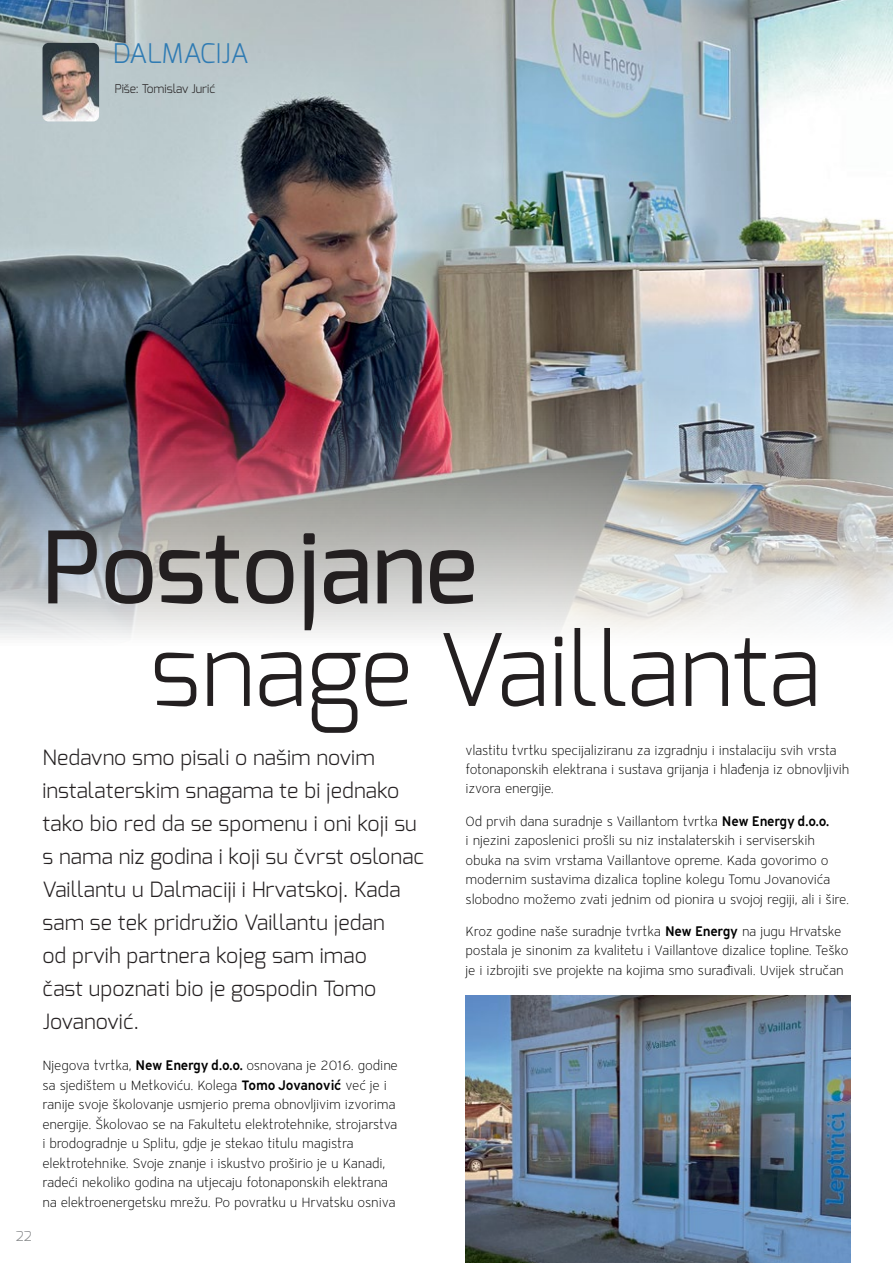
<style>
.page{position:relative;width:893px;height:1263px;background:#fff}
.page>*{position:absolute;margin:0;border:0;box-sizing:border-box;transform-origin:0 0}
.t1{font:300 99.6px "Exo";color:#231f20}
.t2{font:500 99.6px "Exo";color:#231f20}
.t3{font:300 27px "Exo";letter-spacing:-.005em;color:#2f7bb3}
.t4{font:300 21px/33px "Exo";letter-spacing:.005em;color:#231f20}
.t5{font:13.5px/19.5px "Vaillant 13 Light TID";letter-spacing:-.015em;color:#000}
.t6{font:300 13.5px "Exo";color:#8a8c8e}
.t7{font:300 12px "Exo";letter-spacing:-.005em;color:#231f20}
.s1{font-family:"Vaillant 13 Demi TID"}
</style>
<div class="page">
<img style="left:0;top:0;width:893px;height:638px">
<img style="left:43px;top:43px;width:56px;height:78px">
<img style="left:466px;top:995px;width:384px;height:268px">
<h2 class="t3" style="left:113px;top:36px;width:137px">DALMACIJA</h2>
<p class="t7" style="left:115px;top:81px;width:102px">Piše: Tomislav Jurić</p>
<h1 class="t2" style="left:43px;top:504px;width:437px">Postojane</h1>
<h1 class="t1" style="left:150px;top:606px;width:672px">snage Vaillanta</h1>
<p class="t4" style="left:43px;top:741px;width:383px">Nedavno smo pisali o našim novim instalaterskim snagama te bi jednako tako bio red da se spomenu i oni koji su s nama niz godina i koji su čvrst oslonac Vaillantu u Dalmaciji i Hrvatskoj. Kada sam se tek pridružio Vaillantu jedan<br>od prvih partnera kojeg sam imao<br>čast upoznati bio je gospodin Tomo Jovanović.</p>
<p class="t5" style="left:466px;top:740px;width:385px">vlastitu tvrtku specijaliziranu za izgradnju i instalaciju svih vrsta fotonaponskih elektrana i sustava grijanja i hlađenja iz obnovljivih izvora energije.</p>
<p class="t5" style="left:466px;top:811px;width:385px">Od prvih dana suradnje s Vaillantom tvrtka <span class="s1">New Energy d.o.o.<br></span>i njezini zaposlenici prošli su niz instalaterskih i serviserskih obuka na svim vrstama Vaillantove opreme. Kada govorimo o modernim sustavima dizalica topline kolegu Tomu Jovanovića slobodno možemo zvati jednim od pionira u svojoj regiji, ali i šire.</p>
<p class="t5" style="left:466px;top:921px;width:384px">Kroz godine naše suradnje tvrtka <span class="s1">New Energy</span> na jugu Hrvatske postala je sinonim za kvalitetu i Vaillantove dizalice topline. Teško je i izbrojiti sve projekte na kojima smo surađivali. Uvijek stručan</p>
<p class="t6" style="left:16px;top:1227px;width:18px">22</p>
<p class="t5" style="left:43px;top:1055px;width:357px">Njegova tvrtka, <span class="s1">New Energy d.o.o.</span> osnovana je 2016. godine sa sjedištem u Metkoviću. Kolega <span class="s1">Tomo Jovanović</span> već je i ranije svoje školovanje usmjerio prema obnovljivim izvorima energije. Školovao se na Fakultetu elektrotehnike, strojarstva i brodogradnje u Splitu, gdje je stekao titulu magistra elektrotehnike. Svoje znanje i iskustvo proširio je u Kanadi, radeći nekoliko godina na utjecaju fotonaponskih elektrana na elektroenergetsku mrežu. Po povratku u Hrvatsku osniva</p>
</div>
